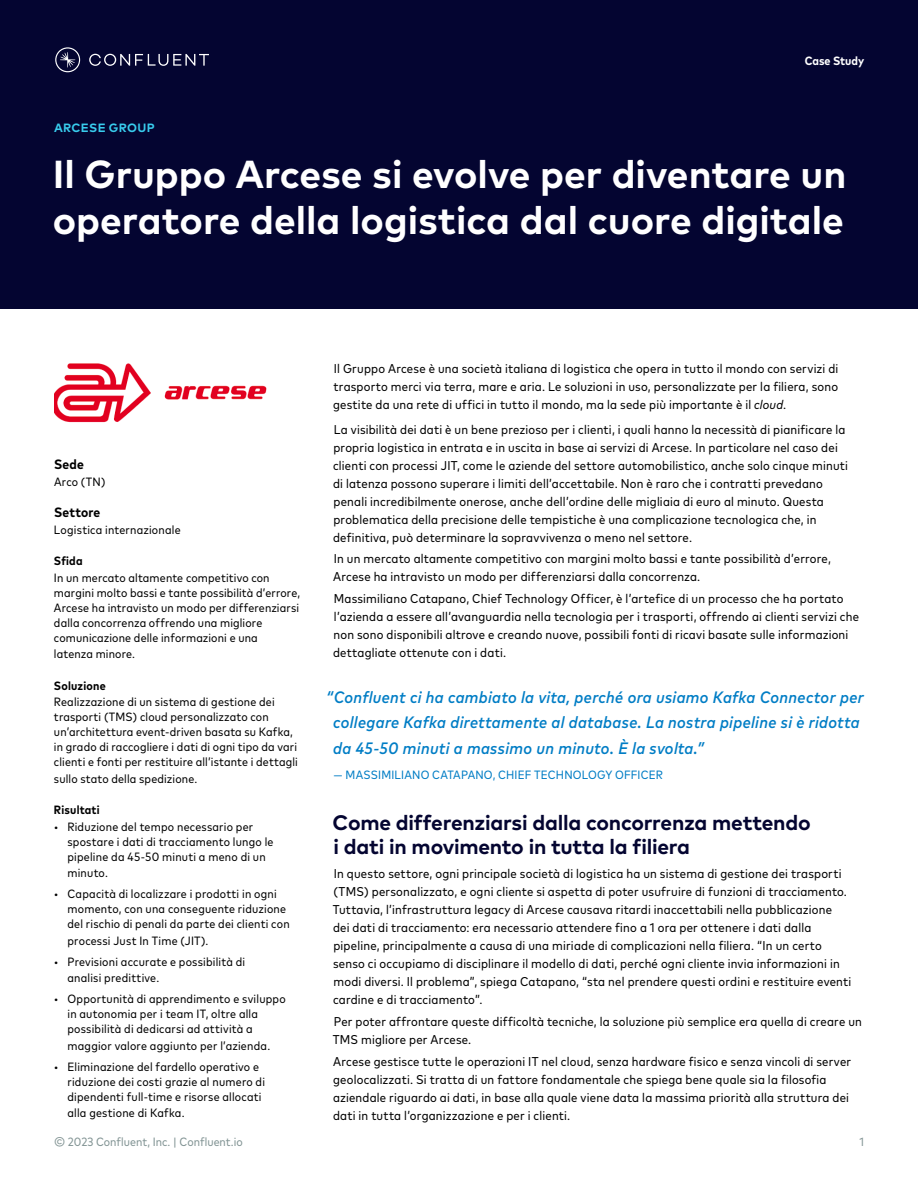
<style>
.page{position:relative;width:918px;height:1188px;background:#fff}
.page>*{position:absolute;margin:0;border:0;box-sizing:border-box;transform-origin:0 0}
.t1{font:700 39px/46.5px "Mark Pro";color:#fff}
.t2{font:700 21px/24px "Mark Pro";letter-spacing:-.01em;color:#040531}
.t3{font:italic 500 condensed 16.5px/25.5px "Mark Pro";letter-spacing:.02em;color:#007dc5}
.t4{font:700 condensed 13.5px "Mark Pro";letter-spacing:.015em;color:#000}
.t5{font:condensed 12.75px/18px "Mark Pro";letter-spacing:.015em;color:#000}
.t6{font:condensed 12px/15px "Mark Pro";letter-spacing:.015em;color:#000}
.t7{font:condensed 12px "Mark Pro";letter-spacing:.02em;color:#007dc5}
.t8{font:condensed 12px "Mark Pro";color:#829494}
.t9{font:700 condensed 12px "Mark Pro";letter-spacing:.015em;color:#000}
.t10{font:700 12px "Mark Pro";letter-spacing:.03em;color:#38cced}
.t11{font:700 condensed 12px "Mark Pro";color:#fff}
.s1{font-style:italic}
</style>
<div class="page">
<div style="left:0;top:0;width:918px;height:309px;background:#040531"></div>
<svg style="left:89px;top:54px;width:120px;height:12px"></svg>
<svg style="left:55px;top:47px;width:25px;height:25px"></svg>
<img style="left:54px;top:363px;width:213px;height:60px">
<p class="t10" style="left:54px;top:119px;width:102px">ARCESE GROUP</p>
<p class="t11" style="left:805px;top:51px;width:61px">Case Study</p>
<h1 class="t1" style="left:53px;top:147px;width:795px">Il Gruppo Arcese si evolve per diventare un operatore della logistica dal cuore digitale</h1>
<p class="t4" style="left:54px;top:454px;width:31px">Sede</p>
<p class="t6" style="left:54px;top:473px;width:53px">Arco (TN)</p>
<p class="t4" style="left:54px;top:502px;width:48px">Settore</p>
<p class="t6" style="left:54px;top:521px;width:128px">Logistica internazionale</p>
<p class="t9" style="left:54px;top:552px;width:30px">Sfida</p>
<p class="t6" style="left:54px;top:569px;width:248px">In un mercato altamente competitivo con margini molto bassi e tante possibilità d’errore, Arcese ha intravisto un modo per differenziarsi dalla concorrenza offrendo una migliore comunicazione delle informazioni e una</p>
<p class="t6" style="left:54px;top:646px;width:83px">latenza minore.</p>
<p class="t9" style="left:54px;top:677px;width:53px">Soluzione</p>
<p class="t6" style="left:54px;top:694px;width:245px">Realizzazione di un sistema di gestione dei trasporti (TMS) cloud personalizzato con un’architettura event-driven basata su Kafka, in grado di raccogliere i dati di ogni tipo da vari clienti e fonti per restituire all’istante i dettagli</p>
<p class="t6" style="left:54px;top:770px;width:145px">sullo stato della spedizione.</p>
<p class="t9" style="left:54px;top:801px;width:47px">Risultati</p>
<p class="t6" style="left:67px;top:818px;width:208px;text-indent:-14px">• Riduzione del tempo necessario per spostare i dati di tracciamento lungo le pipeline da 45-50 minuti a meno di un</p>
<p class="t6" style="left:67px;top:865px;width:42px">minuto.</p>
<p class="t6" style="left:67px;top:886px;width:224px;text-indent:-14px">• Capacità di localizzare i prodotti in ogni momento, con una conseguente riduzione del rischio di penali da parte dei clienti con</p>
<p class="t6" style="left:67px;top:932px;width:142px">processi Just In Time (JIT).</p>
<p class="t6" style="left:67px;top:953px;width:179px;line-height:16.5px;text-indent:-14px">• Previsioni accurate e possibilità di analisi predittive.</p>
<p class="t6" style="left:67px;top:991px;width:220px;text-indent:-14px">• Opportunità di apprendimento e sviluppo in autonomia per i team IT, oltre alla possibilità di dedicarsi ad attività a</p>
<p class="t6" style="left:67px;top:1037px;width:204px">maggior valore aggiunto per l’azienda.</p>
<p class="t6" style="left:67px;top:1058px;width:199px;text-indent:-14px">• Eliminazione del fardello operativo e riduzione dei costi grazie al numero di dipendenti full-time e risorse allocati</p>
<p class="t6" style="left:67px;top:1105px;width:119px">alla gestione di Kafka.</p>
<p class="t8" style="left:54px;top:1133px;width:190px">© 2023 Confluent, Inc. | Confluent.io</p>
<p class="t5" style="left:333px;top:358px;width:507px;text-align:justify">Il Gruppo Arcese è una società italiana di logistica che opera in tutto il mondo con servizi di trasporto merci via terra, mare e aria. Le soluzioni in uso, personalizzate per la filiera, sono gestite da una rete di uffici in tutto il mondo, ma la sede più importante è il <span class="s1">cloud</span>.</p>
<p class="t5" style="left:333px;top:419px;width:516px">La visibilità dei dati è un bene prezioso per i clienti, i quali hanno la necessità di pianificare la propria logistica in entrata e in uscita in base ai servizi di Arcese. In particolare nel caso dei clienti con processi JIT, come le aziende del settore automobilistico, anche solo cinque minuti di latenza possono superare i limiti dell’accettabile. Non è raro che i contratti prevedano penali incredibilmente onerose, anche dell’ordine delle migliaia di euro al minuto. Questa problematica della precisione delle tempistiche è una complicazione tecnologica che, in definitiva, può determinare la sopravvivenza o meno nel settore.</p>
<p class="t5" style="left:333px;top:549px;width:499px">In un mercato altamente competitivo con margini molto bassi e tante possibilità d’errore,<br>Arcese ha intravisto un modo per differenziarsi dalla concorrenza.</p>
<p class="t5" style="left:333px;top:589px;width:528px">Massimiliano Catapano, Chief Technology Officer, è l’artefice di un processo che ha portato l’azienda a essere all’avanguardia nella tecnologia per i trasporti, offrendo ai clienti servizi che non sono disponibili altrove e creando nuove, possibili fonti di ricavi basate sulle informazioni dettagliate ottenute con i dati.</p>
<p class="t3" style="left:333px;top:683px;width:532px;text-indent:-7px">“Confluent ci ha cambiato la vita, perché ora usiamo Kafka Connector per collegare Kafka direttamente al database. La nostra pipeline si è ridotta da 45-50 minuti a massimo un minuto. È la svolta.”</p>
<p class="t7" style="left:334px;top:766px;width:331px">— MASSIMILIANO CATAPANO, CHIEF TECHNOLOGY OFFICER</p>
<h2 class="t2" style="left:333px;top:808px;width:480px">Come differenziarsi dalla concorrenza mettendo i dati in movimento in tutta la filiera</h2>
<p class="t5" style="left:333px;top:864px;width:520px">In questo settore, ogni principale società di logistica ha un sistema di gestione dei trasporti (TMS) personalizzato, e ogni cliente si aspetta di poter usufruire di funzioni di tracciamento.<br>Tuttavia, l’infrastruttura legacy di Arcese causava ritardi inaccettabili nella pubblicazione dei dati di tracciamento: era necessario attendere fino a 1 ora per ottenere i dati dalla pipeline, principalmente a causa di una miriade di complicazioni nella filiera. “In un certo senso ci occupiamo di disciplinare il modello di dati, perché ogni cliente invia informazioni in modi diversi. Il problema”, spiega Catapano, “sta nel prendere questi ordini e restituire eventi cardine e di tracciamento”.</p>
<p class="t5" style="left:333px;top:1012px;width:531px">Per poter affrontare queste difficoltà tecniche, la soluzione più semplice era quella di creare un<br>TMS migliore per Arcese.</p>
<p class="t5" style="left:333px;top:1051px;width:520px">Arcese gestisce tutte le operazioni IT nel cloud, senza hardware fisico e senza vincoli di server geolocalizzati. Si tratta di un fattore fondamentale che spiega bene quale sia la filosofia aziendale riguardo ai dati, in base alla quale viene data la massima priorità alla struttura dei dati in tutta l’organizzazione e per i clienti.</p>
<p class="t8" style="left:859px;top:1133px;width:6px">1</p>
</div>
